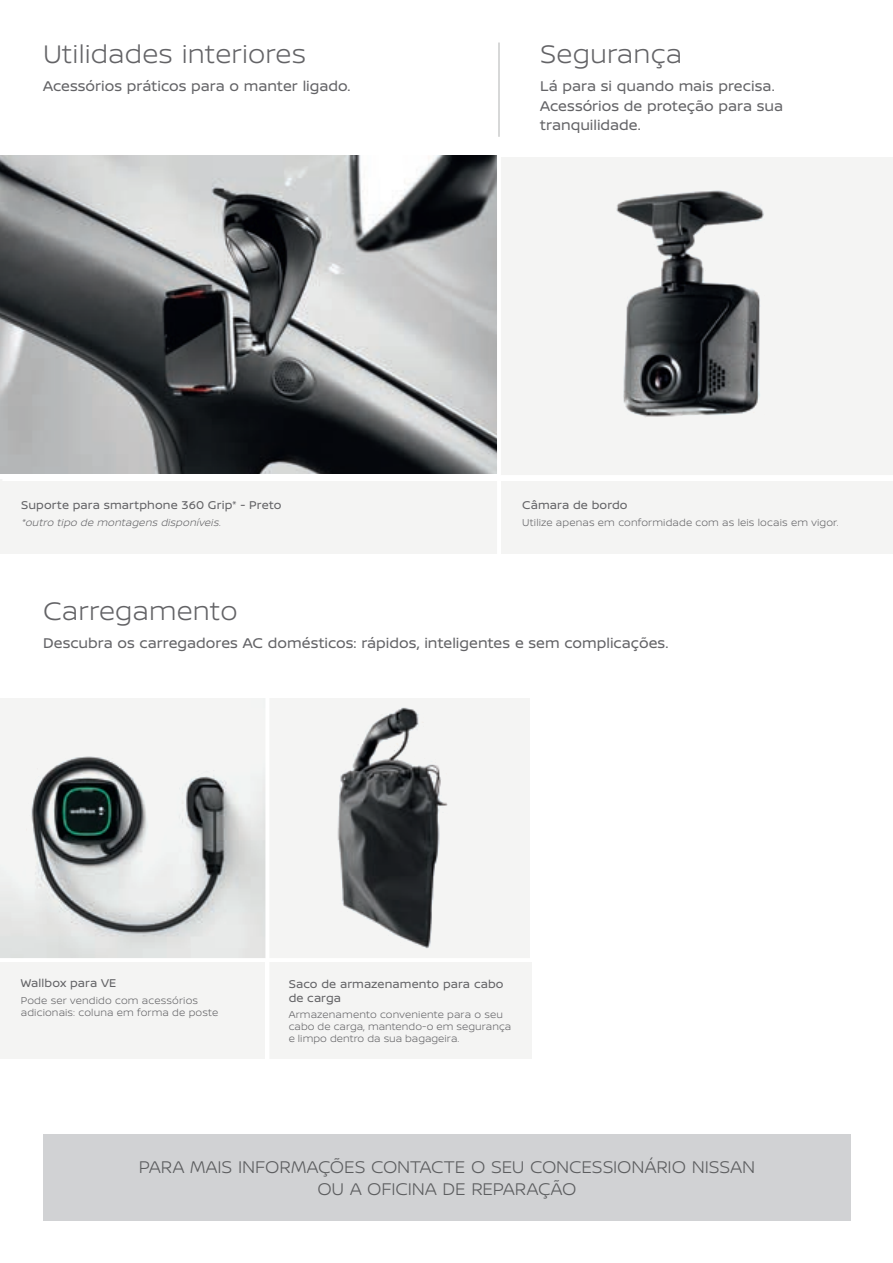
<style>
.page{position:relative;width:893px;height:1263px;background:#fff}
.page>*{position:absolute;margin:0;border:0;box-sizing:border-box;transform-origin:0 0}
.t1{font:300 27px "Nissan Brand";letter-spacing:.005em;color:#636366}
.t2{font:300 18px/21.6px "Nissan Brand";letter-spacing:-.005em;color:#5c5d5f;text-align:center}
.t3{font:15px/19.5px "Nissan Brand";color:#636366}
.t4{font:12px/13.5px "Nissan Brand";letter-spacing:.005em;color:#636366}
.t5{font:300 10.5px/12px "Nissan Brand";letter-spacing:.01em;color:#636366}
.t6{font:italic 300 10.5px "Nissan Brand";color:#636366}
</style>
<div class="page">
<div style="left:0;top:961px;width:264px;height:98px;background:#f4f4f3"></div>
<div style="left:267px;top:962px;width:265px;height:97px;background:#f4f4f3"></div>
<div style="left:0;top:479px;width:497px;height:74px;background:#f4f4f3"></div>
<div style="left:501px;top:479px;width:392px;height:74px;background:#f4f4f3"></div>
<img style="left:0;top:698px;width:265px;height:260px">
<div style="left:267px;top:698px;width:263px;height:263px;background:#f4f4f3"></div>
<img style="left:337px;top:707px;width:111px;height:242px">
<img style="left:0;top:155px;width:497px;height:319px">
<div style="left:499px;top:157px;width:394px;height:318px;background:#f4f4f3"></div>
<img style="left:616px;top:190px;width:148px;height:227px">
<hr style="left:2px;top:477px;width:891px;height:4px;background:#fff">
<div style="left:43px;top:1134px;width:808px;height:86px;background:#d1d2d4"></div>
<hr style="left:497px;top:123px;width:4px;height:438px;background:#fff">
<hr style="left:265px;top:692px;width:4px;height:378px;background:#fff">
<hr style="left:0;top:958px;width:540px;height:4px;background:#fff">
<hr style="left:499px;top:43px;width:1px;height:94px;background:#b0b3b3">
<h1 class="t1" style="left:43px;top:35px;width:264px">Utilidades interiores</h1>
<h3 class="t3" style="left:43px;top:76px;width:309px">Acessórios práticos para o manter ligado.</h3>
<p class="t4" style="left:21px;top:498px;width:262px">Suporte para smartphone 360 Grip* - Preto</p>
<p class="t6" style="left:21px;top:514px;width:204px">*outro tipo de montagensdisponíveis.</p>
<h1 class="t1" style="left:540px;top:35px;width:144px">Segurança</h1>
<h3 class="t3" style="left:540px;top:76px;width:244px">Lá para si quando mais precisa.<br>Acessórios de proteção para sua tranquilidade.</h3>
<p class="t4" style="left:522px;top:498px;width:107px">Câmara de bordo</p>
<p class="t5" style="left:522px;top:516px;width:318px">Utilize apenas em conformidade com as leis locais em vigor.</p>
<h1 class="t1" style="left:43px;top:592px;width:196px">Carregamento</h1>
<h3 class="t3" style="left:43px;top:633px;width:627px">Descubra os carregadores AC domésticos: rápidos, inteligentes e sem complicações.</h3>
<p class="t4" style="left:21px;top:976px;width:97px">Wallbox para VE</p>
<p class="t5" style="left:21px;top:993px;width:199px">Pode ser vendido com acessórios adicionais: coluna em forma de poste</p>
<p class="t4" style="left:289px;top:977px;width:216px">Saco de armazenamento para cabo de carga</p>
<p class="t5" style="left:289px;top:1008px;width:224px">Armazenamento conveniente para o seu cabo de carga, mantendo-o em segurança e limpo dentro da sua bagageira.</p>
<h2 class="t2" style="left:139px;top:1155px;width:618px">PARA MAIS INFORMAÇÕES CONTACTE O SEU CONCESSIONÁRIO NISSAN<br>OU A OFICINA DE REPARAÇÃO</h2>
</div>
